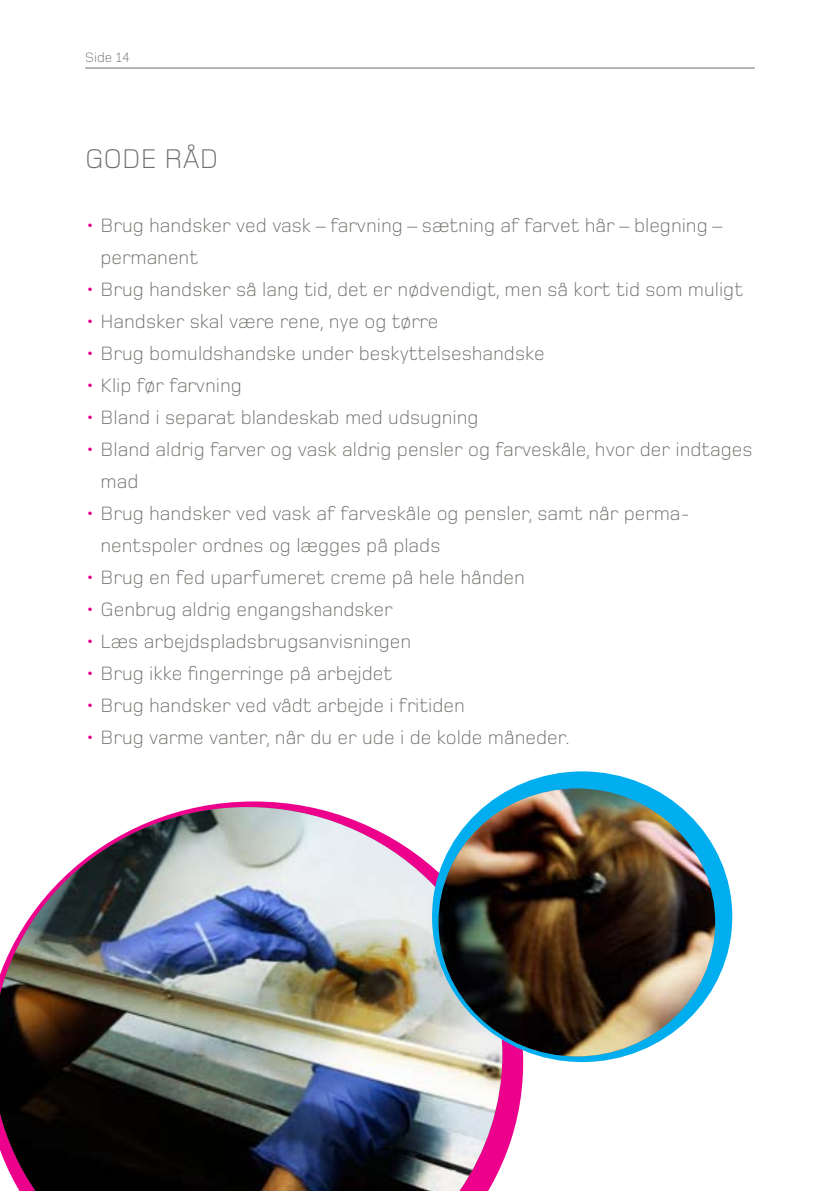
<style>
.page{position:relative;width:840px;height:1191px;background:#fff}
.page>*{position:absolute;margin:0;border:0;box-sizing:border-box;transform-origin:0 0}
.t1{font:300 28px "Foundry Monoline";color:#6e6e69}
.t2{font:300 20px/32px "Foundry Monoline";color:#6e6e69}
.t3{font:300 14px "Foundry Monoline";color:#6e6e69}
.s1{color:#ec008c}
</style>
<div class="page">
<hr style="left:85px;top:68px;width:669px;height:1px;background:#6e6e69">
<svg style="left:199px;top:801px;width:324px;height:363px;fill:#ec008c"></svg>
<img style="left:0;top:807px;width:502px;height:384px">
<div style="left:432px;top:771px;width:299px;height:291px;background:#00aeef;border-radius:50%"></div>
<img style="left:438px;top:788px;width:276px;height:268px">
<p class="t3" style="left:85px;top:50px;width:46px">Side 14</p>
<h1 class="t1" style="left:85px;top:144px;width:129px">Gode råd</h1>
<p class="t2" style="left:100px;top:210px;width:623px;text-indent:-15px"><span class="s1">•</span> Brug handsker ved vask – farvning – sætning af farvet hår – blegning – permanent</p>
<p class="t2" style="left:85px;top:274px;width:659px"><span class="s1">•</span> Brug handsker så lang tid, det er nødvendigt, men så kort tid som muligt</p>
<p class="t2" style="left:85px;top:306px;width:354px"><span class="s1">•</span> Handsker skal være rene, nye og tørre</p>
<p class="t2" style="left:85px;top:338px;width:461px"><span class="s1">•</span> Brug bomuldshandske under beskyttelseshandske</p>
<p class="t2" style="left:85px;top:370px;width:158px"><span class="s1">•</span> Klip før farvning</p>
<p class="t2" style="left:85px;top:402px;width:395px"><span class="s1">•</span> Bland i separat blandeskab med udsugning</p>
<p class="t2" style="left:100px;top:434px;width:653px;text-indent:-15px"><span class="s1">•</span> Bland aldrig farver og vask aldrig pensler og farveskåle, hvor der indtages mad</p>
<p class="t2" style="left:100px;top:498px;width:590px;text-indent:-15px"><span class="s1">•</span> Brug handsker ved vask af farveskåle og pensler, samt når perma&shy;nentspoler ordnes og lægges på plads</p>
<p class="t2" style="left:85px;top:562px;width:441px"><span class="s1">•</span> Brug en fed uparfumeret creme på hele hånden</p>
<p class="t2" style="left:85px;top:594px;width:309px"><span class="s1">•</span> Genbrug aldrig engangshandsker</p>
<p class="t2" style="left:85px;top:626px;width:327px"><span class="s1">•</span> Læs arbejdspladsbrugsanvisningen</p>
<p class="t2" style="left:85px;top:658px;width:308px"><span class="s1">•</span> Brug ikke fingerringe på arbejdet</p>
<p class="t2" style="left:85px;top:690px;width:381px"><span class="s1">•</span> Brug handsker ved vådt arbejde i fritiden</p>
<p class="t2" style="left:85px;top:722px;width:485px"><span class="s1">•</span> Brug varme vanter, når du er ude i de kolde måneder.</p>
</div>
